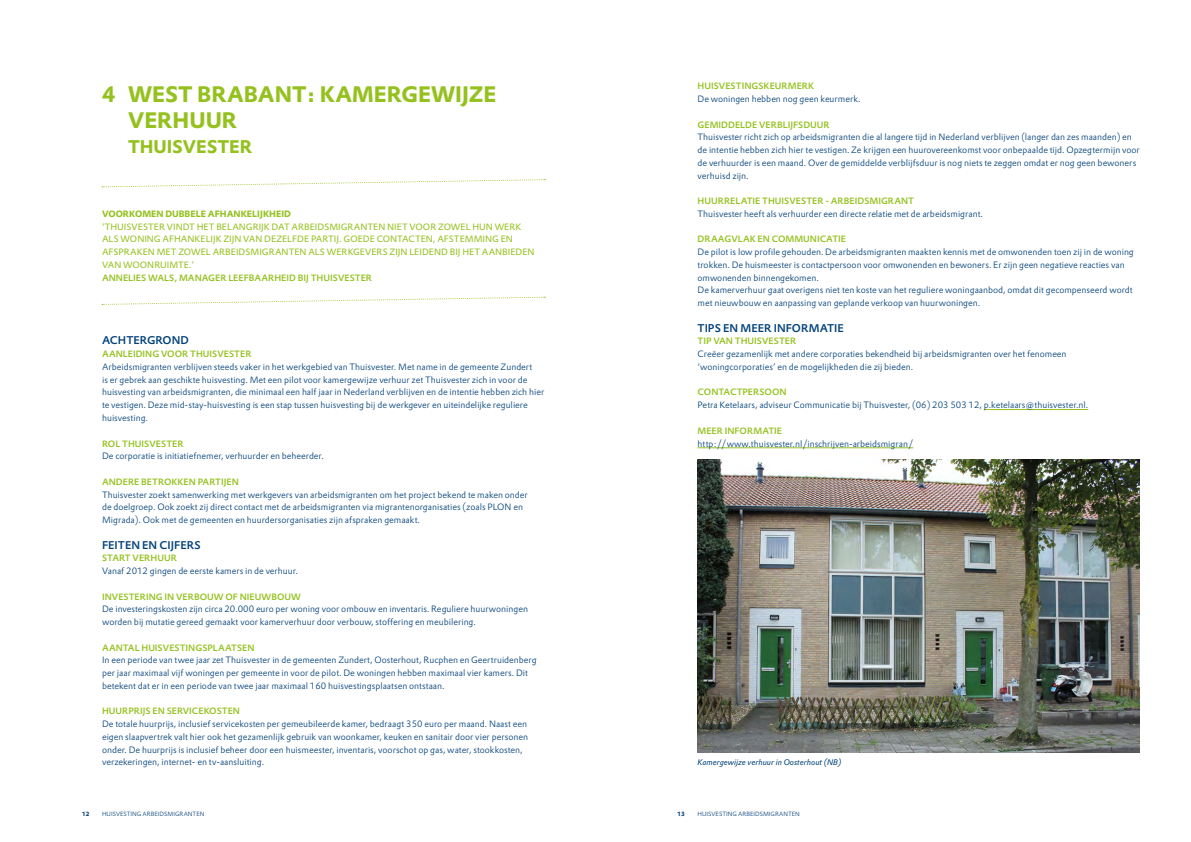
<style>
.page{position:relative;width:1191px;height:842px;background:#fff}
.page>*{position:absolute;margin:0;border:0;box-sizing:border-box;transform-origin:0 0}
.t1{font:700 22px/25.5px "DTL Prokyon TOT";color:#95c11f}
.t2{font:700 18px "DTL Prokyon TOT";color:#95c11f}
.t3{font:500 11px "DTL Prokyon TOT";color:#004079}
.t4{font:300 9px/12.8px "DTL Prokyon TOT";color:#004079}
.t5{font:500 9px "DTL Prokyon TOT";color:#95c11f}
.t6{font:9px/12.8px "DTL Prokyon TOT";color:#95c11f}
.t7{font:700 9px "DTL Prokyon TOT";color:#95c11f}
.t8{font:italic 8px "DTL Prokyon TOT";color:#004079}
.t9{font:300 6px "DTL Prokyon TOT";color:#004079}
.t10{font:700 6px "DTL Prokyon TOT";color:#004079}
</style>
<div class="page">
<svg style="left:102px;top:179px;width:443px;height:9px"></svg>
<svg style="left:102px;top:296px;width:443px;height:9px"></svg>
<hr style="left:983px;top:409px;width:105px;height:1px;background:#95c11f">
<hr style="left:697px;top:447px;width:216px;height:1px;background:#95c11f">
<img style="left:697px;top:460px;width:443px;height:293px">
<h1 class="t1" style="left:128px;top:81px;width:370px;text-indent:-26px">4 WEST BRABANT: KAMERGEWIJZE<br>VERHUUR</h1>
<h2 class="t2" style="left:128px;top:135px;width:126px">TH UISVESTER</h2>
<p class="t7" style="left:102px;top:208px;width:8px">VOO</p>
<p class="t7" style="left:123px;top:208px;width:170px">RKOMEN DUBBELE AFHANKELIJKHEID</p>
<p class="t6" style="left:102px;top:220px;width:434px">‘THUISVESTER VINDT HET BELANGRIJK DAT ARBEIDSMIGRANTEN NIET VOOR ZOWEL HUN WERK ALS WONING AFHANKELIJK ZIJN VAN DEZELFDE PARTIJ. GOEDE CONTACTEN, AFSTEMMING EN AFSPRAKEN MET ZOWEL ARBEIDSMIGRANTEN ALS WERKGEVERS ZIJN LEIDEND BIJ HET AANBIEDEN VAN WOONRUIMTE.’</p>
<p class="t5" style="left:102px;top:272px;width:271px">ANNELIES WALS, MANAGER LEEFBAARH EID BIJ TH UISVESTER</p>
<p class="t3" style="left:102px;top:333px;width:88px">ACHTERGROND</p>
<p class="t5" style="left:102px;top:348px;width:151px">AANLEIDING VOOR THUISVESTER</p>
<p class="t4" style="left:102px;top:360px;width:444px">Arbeidsmigranten verblijven steeds vaker in het werkgebied van Thuisvester. Met name in de gemeente Zundert<br>is er gebrek aan geschikte huisvesting. M et een pilot voor kamergewijze verhuur zet Thuisvester zich in voor de huisvesting van arbeidsmigranten, die minimaal een half jaar in Nederland verblijven en de intentie hebben zich hier te vestigen. Deze mid-stay-huisvesting is een stap tussen huisvesting bij de werkgever en uiteindelijke reguliere huisvesting.</p>
<p class="t5" style="left:102px;top:437px;width:83px">ROL TH UISVESTER</p>
<p class="t4" style="left:102px;top:450px;width:223px">De corporatie is initiatiefnemer, verhuurder en beheerder.</p>
<p class="t5" style="left:102px;top:476px;width:138px">ANDERE BETROKKEN PARTIJEN</p>
<p class="t4" style="left:102px;top:488px;width:427px">Thuisvester zoekt samenwerking met werkgevers van arbeidsmigranten om het project bekend te maken onder de doelgroep. Ook zoekt zij direct contact met de arbeidsmigranten via migrantenorganisaties (zoals PLON</p>
<p class="t4" style="left:513px;top:501px;width:11px">en</p>
<p class="t4" style="left:102px;top:513px;width:319px">M igrada). Ook met de gemeenten en huurdersorganisaties zijn afspraken gemaakt.</p>
<p class="t3" style="left:102px;top:537px;width:100px">FEITEN EN CIJFERS</p>
<p class="t5" style="left:102px;top:552px;width:76px">START VERH UUR</p>
<p class="t4" style="left:102px;top:564px;width:197px">Vanaf 2012 gingen de eerste kamers in de verhuur.</p>
<p class="t5" style="left:102px;top:591px;width:198px">I NVESTERING IN VERBOUW OF NIEUWBOUW</p>
<p class="t4" style="left:102px;top:603px;width:427px">De investeringskosten zijn circa 20.000 euro per woning voor ombouw en inventaris. Reguliere huurwoningen worden bij mutatie gereed gemaakt voor kamerverhuur door verbouw, stoffering en meubilering.</p>
<p class="t5" style="left:102px;top:642px;width:154px">AANTAL H UISVESTINGSPLAATSEN</p>
<p class="t4" style="left:102px;top:654px;width:436px">I n een periode van twee jaar zet Thuisvester in de gemeenten Zundert, Oosterhout, Rucphen en Geertruidenberg per jaar maximaal vijf woningen per gemeente in voor de pilot. De woningen hebben maximaal vier kamers. Dit betekent dat er in een periode van twee jaar maximaal 160 huisvestingsplaatsen ontstaan.</p>
<p class="t5" style="left:102px;top:705px;width:139px">HUURPRIJS EN SERVICEKOSTEN</p>
<p class="t4" style="left:102px;top:717px;width:427px">De totale huurprijs, inclusief servicekosten per gemeubileerde kamer, bedraagt 350 euro per maand. Naast een eigen slaapvertrek valt hier ook het gezamenlijk gebruik van woonkamer, keuken en sanitair door vier personen onder. De huurprijs is inclusief beheer door een huismeester, inventaris, voorschot op gas, water, stookkosten, verzekeringen, internet- en tv-aansluiting.</p>
<p class="t5" style="left:697px;top:80px;width:118px">HUISVESTINGSKEURMERK</p>
<p class="t4" style="left:697px;top:92px;width:164px">De woningen hebben nog geen keurmerk.</p>
<p class="t5" style="left:697px;top:119px;width:134px">GEMIDDELDE VERBLIJFSDUUR</p>
<p class="t4" style="left:697px;top:131px;width:444px">Thuisvester richt zich op arbeidsmigranten die al langere tijd in Nederland verblijven (langer dan zes maanden) en de intentie hebben zich hier te vestigen. Ze krijgen een huurovereenkomst voor onbepaalde tijd. Opzegtermijn voor de verhuurder is een maand. Over de gemiddelde verblijfsduur is nog niets te zeggen omdat er nog geen bewoners verhuisd zijn.</p>
<p class="t5" style="left:697px;top:195px;width:218px">HUURRELATIE TH UISVESTER - ARBEIDSMIGRANT</p>
<p class="t4" style="left:697px;top:207px;width:287px">Thuisvester heeft als verhuurder een directe relatie met de arbeidsmigrant.</p>
<p class="t5" style="left:697px;top:233px;width:150px">DRAAGVLAK EN COMMUNICATIE</p>
<p class="t4" style="left:697px;top:245px;width:438px">De pilot is low profile gehouden. De arbeidsmigranten maakten kennis met de omwonenden toen zij in de woning trokken. De huismeester is contactpersoon voor omwonenden en bewoners. E r zijn geen negatieve reacties van omwonenden binnengekomen.<br>De kamerverhuur gaat overigens niet ten koste van het reguliere woningaanbod, omdat dit gecompenseerd wordt met nieuwbouw en aanpassing van geplande verkoop van huurwoningen.</p>
<p class="t3" style="left:697px;top:321px;width:148px">TIPS EN MEER INFORMATIE</p>
<p class="t5" style="left:697px;top:335px;width:100px">TIP VAN TH UISVESTER</p>
<p class="t4" style="left:697px;top:348px;width:370px">Creëer gezamenlijk met andere corporaties bekendheid bij arbeidsmigranten over het fenomeen ‘woningcorporaties’ en de mogelijkheden die zij bieden.</p>
<p class="t5" style="left:697px;top:386px;width:90px">CONTACTPERSOON</p>
<p class="t4" style="left:697px;top:399px;width:392px">Petra Ketelaars, adviseur Communicatie bij Thuisvester, (06) 203 503 12, p.ketelaars@thuisvester.nl.</p>
<p class="t5" style="left:697px;top:425px;width:86px">MEER INFORMATIE</p>
<p class="t4" style="left:697px;top:437px;width:217px">http://www.thuisvester.nl/inschrijven-arbeidsmigran/</p>
<p class="t8" style="left:697px;top:757px;width:145px">Kamergewijze verhuur in Oosterhout (NB)</p>
<p class="t10" style="left:82px;top:810px;width:9px">12</p>
<p class="t9" style="left:102px;top:810px;width:104px">Huisvesting arbeidsmigranten</p>
<p class="t10" style="left:677px;top:810px;width:9px">13</p>
<p class="t9" style="left:697px;top:810px;width:104px">Huisvesting arbeidsmigranten</p>
</div>
